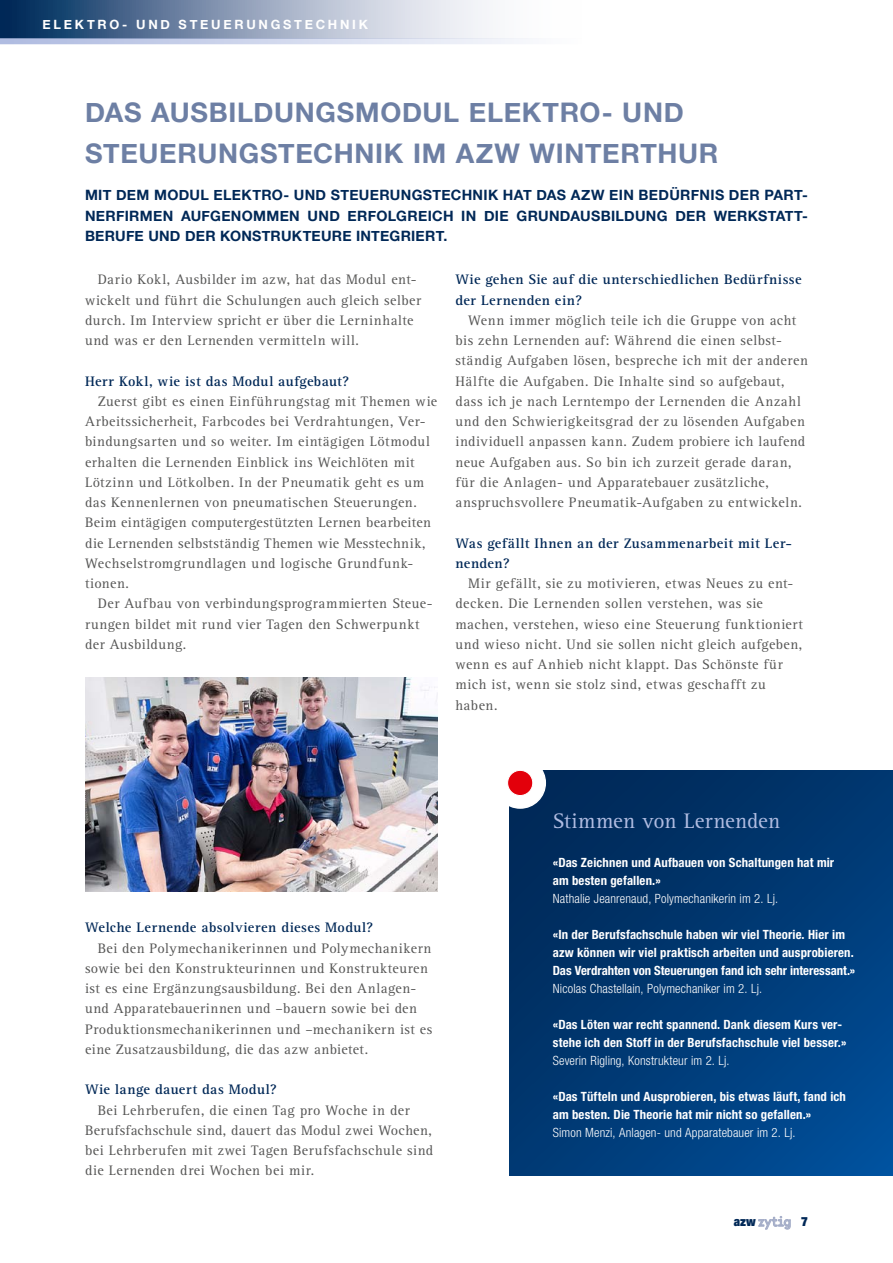
<style>
.page{position:relative;width:893px;height:1263px;background:#fff}
.page>*{position:absolute;margin:0;border:0;box-sizing:border-box;transform-origin:0 0}
.t1{font:700 27px/40.5px "Helvetica Neue";letter-spacing:.025em;color:#6d7fa4}
.t2{font:21.75px "Rotis Serif";letter-spacing:.01em;color:#b0bce1}
.t3{font:14.25px/20.2px "Rotis Serif";letter-spacing:.035em;color:#565655}
.t4{font:700 14.25px/20.2px "Rotis Serif";letter-spacing:.03em;color:#002857}
.t5{font:700 14.25px/20.2px "Helvetica Neue";letter-spacing:.02em;color:#002857;text-align:justify}
.t6{font:14.1px "Base Mono Wide Reg";letter-spacing:-.095em;color:#a4adc8;scale:.93 1}
.t7{font:700 condensed 12.75px/18px "Helvetica Neue";letter-spacing:.01em;color:#fff}
.t8{font:300 condensed 12.75px "Helvetica Neue";letter-spacing:.01em;color:#fff}
.t9{font:700 12.75px "Helvetica Neue";letter-spacing:.215em;color:#fff}
.s1{font-family:"Helvetica Neue";font-weight:900;font-stretch:expanded;font-size:12.75px;color:#002857}
</style>
<div class="page">
<svg style="left:758px;top:1216px;width:33px;height:13px"></svg>
<svg style="left:0;top:0;width:487px;height:38px;background:#8799b3"></svg>
<svg style="left:0;top:38px;width:528px;height:6px;background:#cad2e8"></svg>
<svg style="left:509px;top:770px;width:384px;height:405px;background:#003973"></svg>
<div style="left:495px;top:758px;width:50px;height:50px;background:#fff;border-radius:50%"></div>
<div style="left:494px;top:757px;width:52px;height:52px;border:1px solid #fff;border-radius:50%"></div>
<div style="left:508px;top:770px;width:25px;height:25px;background:#e3000b;border-radius:50%"></div>
<div style="left:507px;top:770px;width:26px;height:26px;border:1px solid #fff;border-radius:50%"></div>
<img style="left:85px;top:677px;width:352px;height:215px">
<p class="t9" style="left:43px;top:17px;width:327px">ELEKTRO- UND STEUERUNGSTECHNIK</p>
<h1 class="t1" style="left:85px;top:92px;width:635px">DAS AUSBILDUNGSMODUL ELEKTRO- UND<br>STEUERUNGSTECHNIK IM AZW WINTERTHUR</h1>
<p class="t5" style="left:85px;top:185px;width:724px">MIT DEM MODUL ELEKTRO- UND STEUERUNGSTECHNIK HAT DAS AZW EIN BEDÜRFNIS DER PART-NERFIRMEN AUFGENOMMEN UND ERFOLGREICH IN DIE GRUNDAUSBILDUNG DER WERKSTATT-BERUFE UND DER KONSTRUKTEURE INTEGRIERT.</p>
<p class="t3" style="left:85px;top:270px;width:338px;text-indent:13px">Dario Kokl, Ausbilder im azw, hat das Modul ent&shy;wickelt und führt die Schulungen auch gleich selber durch. Im Interview spricht er über die Lerninhalte und was er den Lernenden vermitteln will.</p>
<p class="t4" style="left:85px;top:371px;width:265px">Herr Kokl, wie ist das Modul aufgebaut?</p>
<p class="t3" style="left:85px;top:391px;width:354px;text-indent:13px">Zuerst gibt es einen Einführungstag mit Themen wie Arbeitssicherheit, Farbcodes bei Verdrahtungen, Ver&shy;bindungsarten und so weiter. Im eintägigen Lötmodul erhalten die Lernenden Einblick ins Weichlöten mit Lötzinn und Lötkolben. In der Pneumatik geht es um das Kennenlernen von pneumatischen Steuerungen.<br>Beim eintägigen computergestützten Lernen bearbeiten die Lernenden selbstständig Themen wie Messtechnik, Wechselstromgrundlagen und logische Grundfunk&shy;tionen.</p>
<p class="t3" style="left:85px;top:594px;width:349px;text-indent:13px">Der Aufbau von verbindungsprogrammierten Steue&shy;rungen bildet mit rund vier Tagen den Schwerpunkt der Ausbildung.</p>
<p class="t4" style="left:455px;top:270px;width:348px">Wie gehen Sie auf die unterschiedlichen Bedürfnisse der Lernenden ein?</p>
<p class="t3" style="left:455px;top:310px;width:354px;text-indent:13px">Wenn immer möglich teile ich die Gruppe von acht bis zehn Lernenden auf: Während die einen selbst&shy;ständig Aufgaben lösen, bespreche ich mit der anderen Hälfte die Aufgaben. Die Inhalte sind so aufgebaut, dass ich je nach Lerntempo der Lernenden die Anzahl und den Schwierigkeitsgrad der zu lösenden Aufgaben individuell anpassen kann. Zudem probiere ich laufend neue Aufgaben aus. So bin ich zurzeit gerade daran, für die Anlagen- und Apparatebauer zusätzliche, anspruchsvollere Pneumatik-Aufgaben zu entwickeln.</p>
<p class="t4" style="left:455px;top:533px;width:338px">Was gefällt Ihnen an der Zusammenarbeit mit Ler&shy;nenden?</p>
<p class="t3" style="left:455px;top:574px;width:349px;text-indent:13px">Mir gefällt, sie zu motivieren, etwas Neues zu ent&shy;decken. Die Lernenden sollen verstehen, was sie machen, verstehen, wieso eine Steuerung funktioniert und wieso nicht. Und sie sollen nicht gleich aufgeben, wenn es auf Anhieb nicht klappt. Das Schönste für mich ist, wenn sie stolz sind, etwas geschafft zu haben.</p>
<p class="t4" style="left:85px;top:918px;width:290px">Welche Lernende absolvieren dieses Modul?</p>
<p class="t3" style="left:85px;top:938px;width:349px;text-indent:13px">Bei den Polymechanikerinnen und Polymechanikern sowie bei den Konstrukteurinnen und Konstrukteuren ist es eine Ergänzungsausbildung. Bei den Anlagen&shy;und Apparatebauerinnen und –bauern sowie bei den Produktionsmechanikerinnen und –mechanikern ist es eine Zusatzausbildung, die das azw anbietet.</p>
<p class="t4" style="left:85px;top:1080px;width:193px">Wie lange dauert das Modul?</p>
<p class="t3" style="left:85px;top:1100px;width:350px;text-indent:13px">Bei Lehrberufen, die einen Tag pro Woche in der Berufsfachschule sind, dauert das Modul zwei Wochen, bei Lehrberufen mit zwei Tagen Berufsfachschule sind die Lernenden drei Wochen bei mir.</p>
<h2 class="t2" style="left:553px;top:808px;width:229px">Stimmen von Lernenden</h2>
<p class="t7" style="left:553px;top:853px;width:283px">«Das Zeichnen und Aufbauen von Schaltungen hat mir am besten gefallen.»</p>
<p class="t8" style="left:553px;top:891px;width:227px">Nathalie Jeanrenaud, Polymechanikerin im 2. Lj.</p>
<p class="t7" style="left:553px;top:925px;width:304px">«In der Berufsfachschule haben wir viel Theorie. Hier im azw können wir viel praktisch arbeiten und ausprobieren.<br>Das Verdrahten von Steuerungen fand ich sehr interessant.»</p>
<p class="t8" style="left:553px;top:981px;width:211px">Nicolas Chastellain, Polymechaniker im 2. Lj.</p>
<p class="t7" style="left:553px;top:1015px;width:295px">«Das Löten war recht spannend. Dank diesem Kurs ver&shy;stehe ich den Stoff in der Berufsfachschule viel besser.»</p>
<p class="t8" style="left:553px;top:1053px;width:178px">Severin Rigling, Konstrukteur im 2. Lj.</p>
<p class="t7" style="left:553px;top:1087px;width:295px">«Das Tüfteln und Ausprobieren, bis etwas läuft, fand ich am besten. Die Theorie hat mir nicht so gefallen.»</p>
<p class="t8" style="left:553px;top:1125px;width:244px">Simon Menzi, Anlagen- und Apparatebauer im 2. Lj.</p>
<p class="t6" style="left:734px;top:1211px;width:81px"><span class="s1">azw</span> zytig <span class="s1">7</span></p>
</div>
